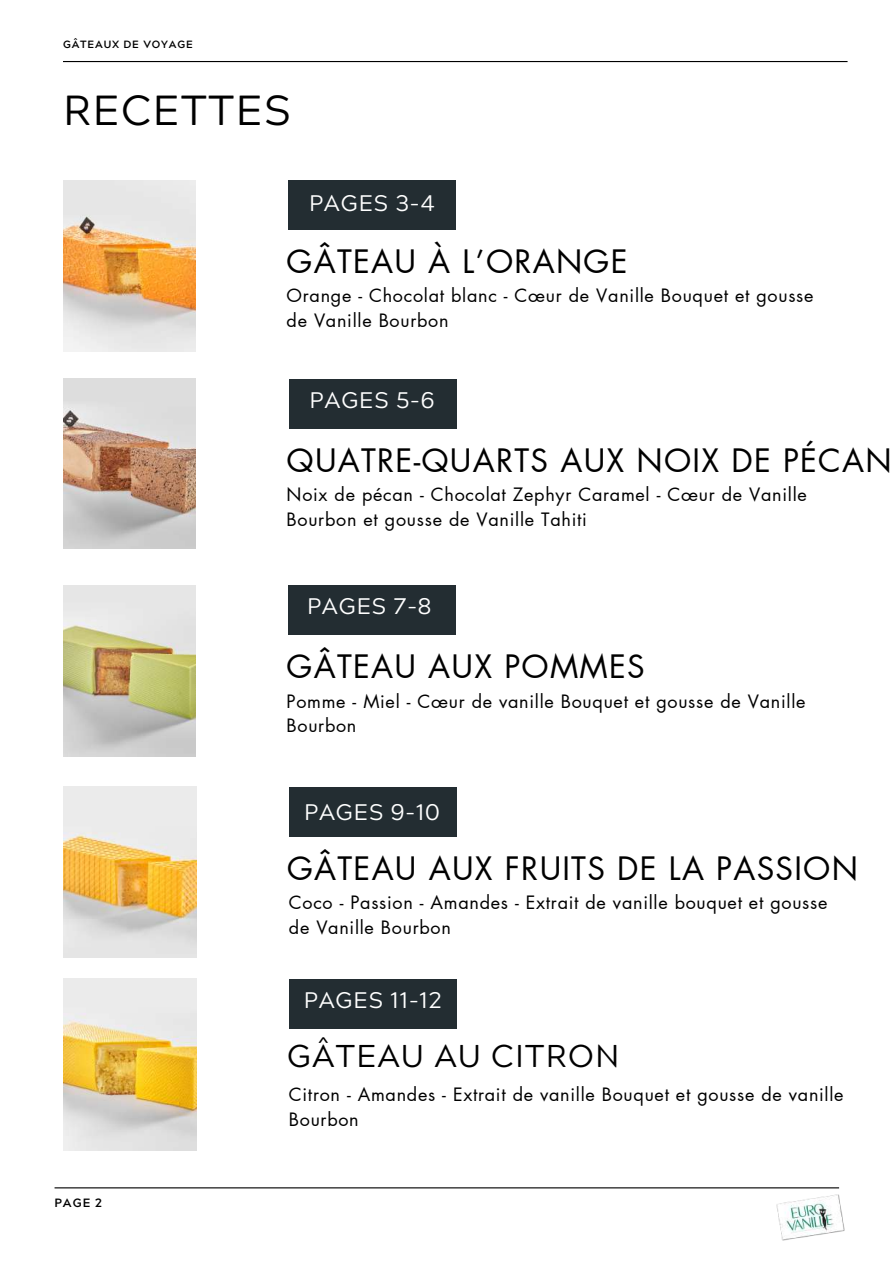
<style>
.page{position:relative;width:894px;height:1264px;background:#fff}
.page>*{position:absolute;margin:0;border:0;box-sizing:border-box;transform-origin:0 0}
.t1{font:42px "Acherus Grotesque";letter-spacing:.04em;color:#000}
.t2{font:31.5px "Futura LT Pro";letter-spacing:.04em;color:#000}
.t3{font:31.5px "Acherus Grotesque";letter-spacing:.04em;color:#000}
.t4{font:22.5px "Acherus Grotesque";letter-spacing:.04em;color:#fff}
.t5{font:18px/24.8px "Futura LT Pro";letter-spacing:.04em;color:#000}
.t6{font:700 12px "Acherus Grotesque";color:#000}
.t7{font:700 10.5px "Acherus Grotesque";letter-spacing:.08em;color:#000}
</style>
<div class="page">
<hr style="left:63px;top:61px;width:784px;height:1px;background:#000">
<hr style="left:55px;top:1187px;width:783px;height:1px;background:#000">
<img style="left:63px;top:378px;width:132px;height:170px">
<img style="left:63px;top:180px;width:133px;height:171px">
<div style="left:288px;top:180px;width:167px;height:50px;background:#232d32"></div>
<div style="left:289px;top:378px;width:167px;height:50px;background:#232d32"></div>
<img style="left:63px;top:585px;width:133px;height:171px">
<div style="left:288px;top:585px;width:167px;height:50px;background:#232d32"></div>
<img style="left:63px;top:786px;width:133px;height:171px">
<div style="left:289px;top:786px;width:167px;height:50px;background:#232d32"></div>
<img style="left:63px;top:979px;width:133px;height:171px">
<div style="left:289px;top:979px;width:167px;height:49px;background:#232d32"></div>
<img style="left:773px;top:1188px;width:72px;height:53px">
<p class="t7" style="left:63px;top:40px;width:131px">GÂTEAUX DE VOYAGE</p>
<h1 class="t1" style="left:63px;top:93px;width:229px">RECETTES</h1>
<p class="t4" style="left:309px;top:194px;width:127px">PAGES 3-4</p>
<h2 class="t2" style="left:286px;top:247px;width:342px">GÂTEAU À L’ORANGE</h2>
<p class="t5" style="left:286px;top:284px;width:528px">Orange - Chocolat blanc - Cœur de Vanille Bouquet et gousse de Vanille Bourbon</p>
<p class="t4" style="left:309px;top:391px;width:126px">PAGES 5-6</p>
<h2 class="t2" style="left:286px;top:446px;width:606px">QUATRE-QUARTS AUX NOIX DE PÉCAN</h2>
<p class="t5" style="left:286px;top:483px;width:521px">Noix de pécan - Chocolat Zephyr Caramel - Cœur de Vanille<br>Bourbon et gousse de Vanille Tahiti</p>
<p class="t4" style="left:307px;top:597px;width:126px">PAGES 7-8</p>
<h2 class="t2" style="left:286px;top:652px;width:359px">GÂTEAU AUX POMMES</h2>
<p class="t5" style="left:286px;top:689px;width:520px">Pomme - Miel - Cœur de vanille Bouquet et gousse de Vanille<br>Bourbon</p>
<p class="t4" style="left:304px;top:802px;width:137px">PAGES 9-10</p>
<h2 class="t2" style="left:287px;top:853px;width:572px">GÂTEAU AUX FRUITS DE LA PASSION</h2>
<p class="t5" style="left:289px;top:891px;width:540px">Coco - Passion - Amandes - Extrait de vanille bouquet et gousse de Vanille Bourbon</p>
<p class="t4" style="left:304px;top:991px;width:139px">PAGES 11-12</p>
<h2 class="t3" style="left:287px;top:1043px;width:334px">GÂTEAU AU CITRON</h2>
<p class="t6" style="left:55px;top:1198px;width:49px">PAGE 2</p>
<p class="t5" style="left:289px;top:1082px;width:556px">Citron - Amandes - Extrait de vanille Bouquet et gousse de vanille<br>Bourbon</p>
</div>
